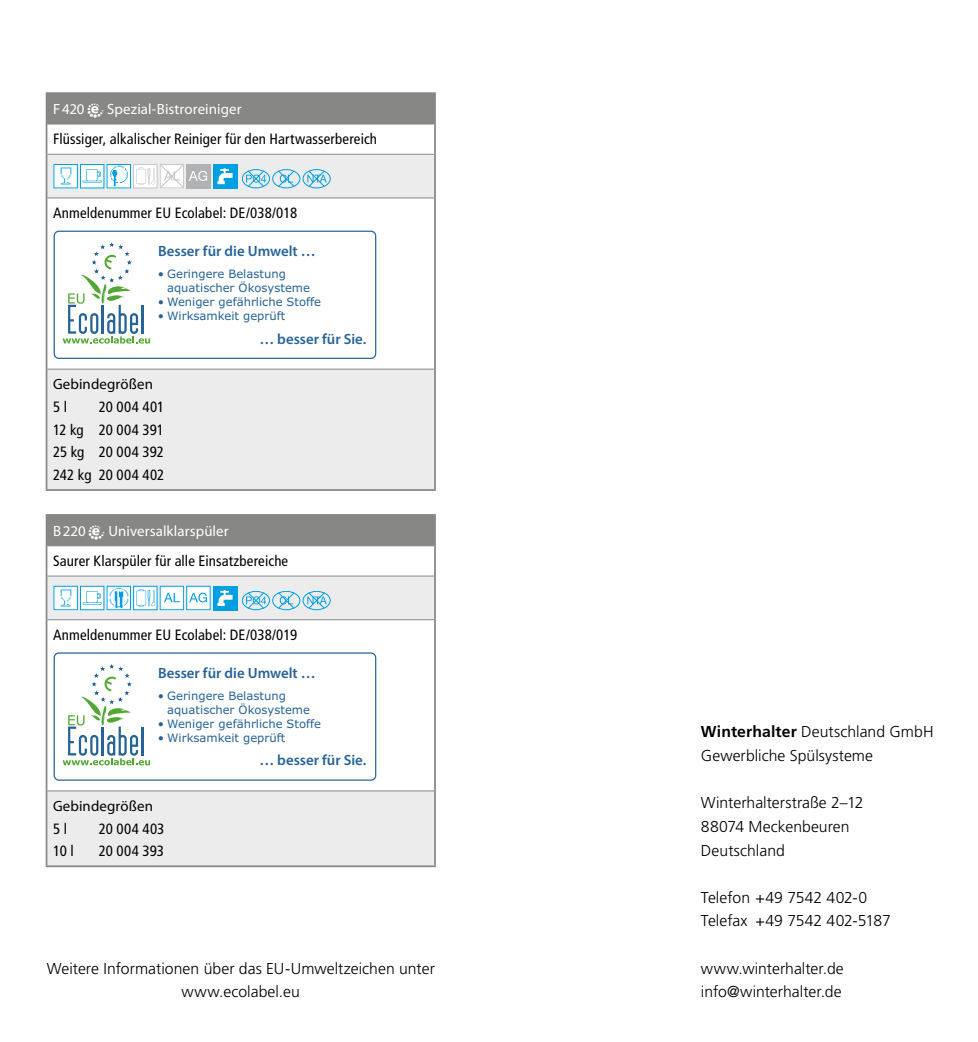
<style>
.page{position:relative;width:978px;height:1042px;background:#fff}
.page>*{position:absolute;margin:0;border:0;box-sizing:border-box;transform-origin:0 0}
.Adresse{font:300 15.75px "Frutiger LT Pro";color:#000}
.Copy{font:300 15.75px "Frutiger LT Pro";letter-spacing:.005em;color:#000}
.Tabelle{font:condensed 14.88px "Frutiger LT Pro";letter-spacing:.01em;color:#000}
.t1{font:600 14.88px "Myriad Pro";color:#27639b}
.Tabelle_Head{font:14.88px "Myriad Pro";letter-spacing:.005em;color:#fff}
.Tabelle_bold{font:14.88px "Myriad Pro";letter-spacing:.01em;color:#000}
.t2{font:11.55px/13.8px "Verdana";color:#27639b}
.s1{font-family:"E Punkt";font-size:17.85px}
.s2{font-weight:700}
</style>
<div class="page">
<div style="left:47px;top:93px;width:388px;height:31px;background:#878786"></div>
<svg style="left:47px;top:125px;width:387px;height:29px"></svg>
<svg style="left:47px;top:155px;width:387px;height:334px;fill:#ececed"></svg>
<hr style="left:47px;top:124px;width:387px;height:1px;background:#878786">
<hr style="left:47px;top:154px;width:387px;height:1px;background:#878786">
<hr style="left:47px;top:197px;width:387px;height:1px;background:#878786">
<hr style="left:47px;top:369px;width:387px;height:1px;background:#878786">
<hr style="left:46px;top:92px;width:390px;height:2px;background:#878786">
<hr style="left:46px;top:94px;width:1px;height:30px;background:#878786">
<hr style="left:434px;top:94px;width:2px;height:30px;background:#878786">
<hr style="left:46px;top:124px;width:1px;height:30px;background:#878786">
<hr style="left:434px;top:124px;width:2px;height:30px;background:#878786">
<hr style="left:46px;top:154px;width:1px;height:44px;background:#878786">
<hr style="left:434px;top:154px;width:2px;height:44px;background:#878786">
<hr style="left:46px;top:198px;width:1px;height:171px;background:#878786">
<hr style="left:434px;top:198px;width:2px;height:171px;background:#878786">
<hr style="left:46px;top:369px;width:1px;height:120px;background:#878786">
<hr style="left:434px;top:369px;width:2px;height:120px;background:#878786">
<hr style="left:46px;top:489px;width:390px;height:2px;background:#878786">
<svg style="left:244px;top:170px;width:23px;height:18px"></svg>
<div style="left:242px;top:169px;width:28px;height:19px;border:1px solid #009ee3;border-radius:50%"></div>
<svg style="left:275px;top:170px;width:22px;height:18px"></svg>
<div style="left:272px;top:169px;width:28px;height:19px;border:1px solid #009ee3;border-radius:50%"></div>
<svg style="left:305px;top:170px;width:23px;height:18px"></svg>
<div style="left:302px;top:169px;width:28px;height:19px;border:1px solid #009ee3;border-radius:50%"></div>
<div style="left:54px;top:164px;width:24px;height:24px;background:#fff"></div>
<img style="left:60px;top:167px;width:12px;height:18px">
<div style="left:54px;top:164px;width:24px;height:24px;border:1px solid #009ee3"></div>
<div style="left:80px;top:164px;width:24px;height:24px;background:#fff"></div>
<svg style="left:83px;top:169px;width:19px;height:14px"></svg>
<div style="left:80px;top:164px;width:24px;height:24px;border:1px solid #009ee3"></div>
<div style="left:186px;top:164px;width:24px;height:24px;background:#b1b2b3"></div>
<img style="left:109px;top:166px;width:20px;height:20px">
<div style="left:107px;top:164px;width:24px;height:24px;border:1px solid #009ee3"></div>
<div style="left:213px;top:164px;width:24px;height:24px;background:#009ee3"></div>
<svg style="left:217px;top:168px;width:15px;height:16px"></svg>
<svg style="left:135px;top:164px;width:72px;height:24px"></svg>
<div style="left:133px;top:164px;width:24px;height:24px;border:1px solid #c5c6c6"></div>
<div style="left:54px;top:231px;width:321px;height:127px;background:#fff;border-radius:5px"></div>
<div style="left:54px;top:231px;width:322px;height:128px;border:1px solid #27639b;border-radius:5px"></div>
<svg style="left:63px;top:242px;width:87px;height:102px"></svg>
<hr style="left:141px;top:305px;width:3px;height:29px;background:#27639b">
<div style="left:47px;top:515px;width:388px;height:31px;background:#878786"></div>
<svg style="left:47px;top:546px;width:387px;height:29px"></svg>
<svg style="left:47px;top:576px;width:387px;height:289px;fill:#ececed"></svg>
<hr style="left:47px;top:575px;width:387px;height:1px;background:#878786">
<hr style="left:47px;top:619px;width:387px;height:1px;background:#878786">
<hr style="left:47px;top:790px;width:387px;height:1px;background:#878786">
<hr style="left:46px;top:514px;width:390px;height:2px;background:#878786">
<hr style="left:46px;top:516px;width:1px;height:30px;background:#878786">
<hr style="left:434px;top:516px;width:2px;height:30px;background:#878786">
<hr style="left:46px;top:546px;width:1px;height:30px;background:#878786">
<hr style="left:434px;top:546px;width:2px;height:30px;background:#878786">
<hr style="left:46px;top:576px;width:1px;height:44px;background:#878786">
<hr style="left:434px;top:576px;width:2px;height:44px;background:#878786">
<hr style="left:46px;top:620px;width:1px;height:171px;background:#878786">
<hr style="left:434px;top:620px;width:2px;height:171px;background:#878786">
<hr style="left:46px;top:791px;width:1px;height:74px;background:#878786">
<hr style="left:434px;top:791px;width:2px;height:74px;background:#878786">
<hr style="left:46px;top:865px;width:390px;height:2px;background:#878786">
<svg style="left:244px;top:591px;width:23px;height:19px"></svg>
<div style="left:242px;top:591px;width:28px;height:19px;border:1px solid #009ee3;border-radius:50%"></div>
<svg style="left:275px;top:591px;width:22px;height:19px"></svg>
<div style="left:272px;top:591px;width:28px;height:19px;border:1px solid #009ee3;border-radius:50%"></div>
<svg style="left:305px;top:591px;width:23px;height:19px"></svg>
<div style="left:302px;top:591px;width:28px;height:19px;border:1px solid #009ee3;border-radius:50%"></div>
<div style="left:54px;top:586px;width:24px;height:24px;background:#fff"></div>
<img style="left:60px;top:589px;width:12px;height:18px">
<div style="left:54px;top:586px;width:24px;height:24px;border:1px solid #009ee3"></div>
<div style="left:160px;top:586px;width:24px;height:24px;background:#fff"></div>
<svg style="left:164px;top:593px;width:16px;height:9px"></svg>
<div style="left:160px;top:586px;width:24px;height:24px;border:1px solid #009ee3"></div>
<div style="left:80px;top:586px;width:24px;height:24px;background:#fff"></div>
<svg style="left:83px;top:591px;width:19px;height:14px"></svg>
<div style="left:80px;top:586px;width:24px;height:24px;border:1px solid #009ee3"></div>
<div style="left:186px;top:586px;width:24px;height:24px;background:#fff"></div>
<svg style="left:189px;top:593px;width:18px;height:9px"></svg>
<div style="left:186px;top:586px;width:24px;height:24px;border:1px solid #009ee3"></div>
<img style="left:109px;top:588px;width:20px;height:20px">
<div style="left:107px;top:586px;width:24px;height:24px;border:1px solid #009ee3"></div>
<div style="left:213px;top:586px;width:24px;height:24px;background:#009ee3"></div>
<svg style="left:217px;top:590px;width:15px;height:16px"></svg>
<div style="left:133px;top:586px;width:24px;height:24px;background:#fff"></div>
<svg style="left:136px;top:589px;width:19px;height:18px"></svg>
<div style="left:133px;top:586px;width:24px;height:24px;border:1px solid #009ee3"></div>
<div style="left:54px;top:653px;width:321px;height:127px;background:#fff;border-radius:5px"></div>
<div style="left:54px;top:652px;width:322px;height:129px;border:1px solid #27639b;border-radius:5px"></div>
<svg style="left:63px;top:664px;width:87px;height:101px"></svg>
<hr style="left:141px;top:726px;width:3px;height:29px;background:#27639b">
<p class="Tabelle_Head" style="left:53px;top:100px;width:190px">F420 <span class="s1">e</span> Spezial-Bistroreiniger</p>
<p class="Tabelle" style="left:53px;top:130px;width:325px">Flüssiger, alkalischer Reiniger für den Hartwasserbereich</p>
<p class="Tabelle" style="left:53px;top:204px;width:246px">Anmeldenummer EU Ecolabel: DE/038/018</p>
<p class="t1" style="left:158px;top:241px;width:159px">Besser für die Umwelt …</p>
<p class="t2" style="left:167px;top:267px;width:144px;text-indent:-9px">• Geringere Belastung aquatischer Ökosysteme</p>
<p class="t2" style="left:158px;top:295px;width:165px">• Weniger gefährliche Stoffe</p>
<p class="t2" style="left:158px;top:309px;width:129px">• Wirksamkeit geprüft</p>
<p class="Tabelle_bold" style="left:53px;top:375px;width:101px">Gebindegrößen</p>
<p class="Tabelle" style="left:53px;top:398px;width:16px">5 l</p>
<p class="Tabelle" style="left:99px;top:398px;width:67px">20 004 401</p>
<p class="Tabelle" style="left:53px;top:421px;width:112px">12 kg 20 004 391</p>
<p class="Tabelle" style="left:53px;top:443px;width:112px">25 kg 20 004 392</p>
<p class="Tabelle" style="left:53px;top:466px;width:113px">242 kg 20 004 402</p>
<p class="t1" style="left:259px;top:329px;width:108px">… besser für Sie.</p>
<p class="Tabelle_Head" style="left:53px;top:522px;width:177px">B220 <span class="s1">e</span> Universalklarspüler</p>
<p class="Tabelle" style="left:53px;top:552px;width:237px">Saurer Klarspüler für alle Einsatzbereiche</p>
<p class="Tabelle" style="left:53px;top:626px;width:245px">Anmeldenummer EU Ecolabel: DE/038/019</p>
<p class="t1" style="left:158px;top:663px;width:159px">Besser für die Umwelt …</p>
<p class="t2" style="left:167px;top:689px;width:144px;text-indent:-9px">• Geringere Belastung aquatischer Ökosysteme</p>
<p class="t2" style="left:158px;top:716px;width:165px">• Weniger gefährliche Stoffe</p>
<p class="t2" style="left:158px;top:730px;width:129px">• Wirksamkeit geprüft</p>
<p class="Tabelle_bold" style="left:53px;top:797px;width:101px">Gebindegrößen</p>
<p class="Tabelle" style="left:53px;top:820px;width:16px">5 l</p>
<p class="Tabelle" style="left:99px;top:820px;width:67px">20 004 403</p>
<p class="Tabelle" style="left:53px;top:842px;width:22px">10 l</p>
<p class="Tabelle" style="left:99px;top:842px;width:67px">20 004 393</p>
<p class="t1" style="left:259px;top:751px;width:108px">… besser für Sie.</p>
<p class="Copy" style="left:47px;top:959px;width:389px">Weitere Informationen über das EU-Umweltzeichen unter</p>
<p class="Copy" style="left:182px;top:982px;width:120px">www.ecolabel.eu</p>
<p class="Adresse" style="left:700px;top:723px;width:234px"><span class="s2">Winterhalter</span> Deutschland GmbH</p>
<p class="Adresse" style="left:700px;top:746px;width:174px">Gewerbliche Spülsysteme</p>
<p class="Adresse" style="left:700px;top:793px;width:164px">Winterhalterstraße 2–12</p>
<p class="Adresse" style="left:700px;top:817px;width:150px">88074 Meckenbeuren</p>
<p class="Adresse" style="left:700px;top:841px;width:85px">Deutschland</p>
<p class="Adresse" style="left:700px;top:888px;width:168px">Telefon +49 7542 402-0</p>
<p class="Adresse" style="left:700px;top:912px;width:191px">Telefax +49 7542 402-5187</p>
<p class="Adresse" style="left:700px;top:959px;width:144px">www.winterhalter.de</p>
<p class="Adresse" style="left:700px;top:982px;width:142px">info@winterhalter.de</p>
</div>
